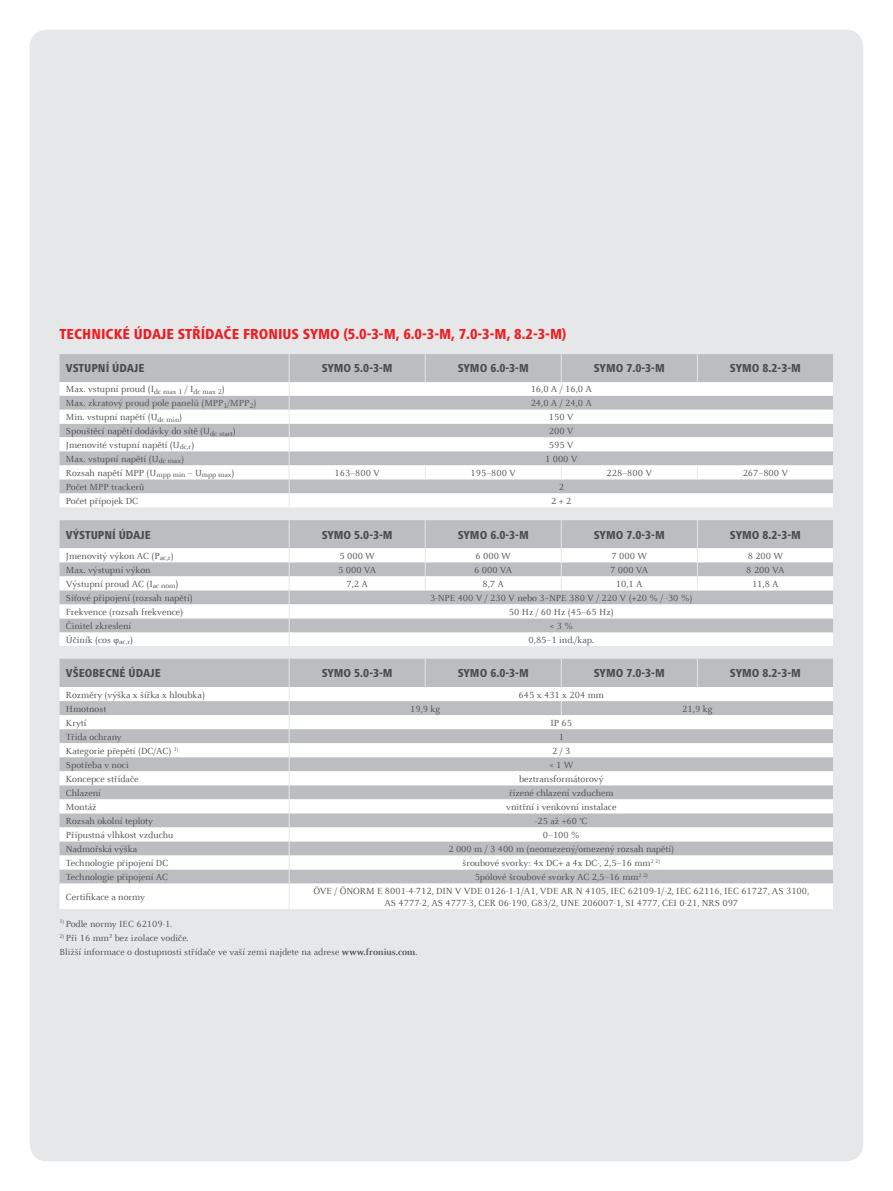
<style>
.page{position:relative;width:893px;height:1191px;background:#fff}
.page>*{position:absolute;margin:0;border:0;box-sizing:border-box;transform-origin:0 0}
.t1{font:800 condensed 15px "Frutiger Next LTW1 G";color:#ee1d23}
.t2{font:800 condensed 12px "Frutiger Next LTW1 G";color:#4b4c4d}
.t3{font:9.75px/12px "Celeste Offc Pro";color:#4b4c4d;text-align:center}
.s1{font-weight:700}
</style>
<div class="page">
<div style="left:30px;top:30px;width:833px;height:1131px;background:#e6e7e9;border-radius:17px"></div>
<div style="left:60px;top:354px;width:773px;height:28px;background:#bcbdc0"></div>
<svg style="left:60px;top:382px;width:773px;height:125px;background:#e1e2e3"></svg>
<svg style="left:425px;top:354px;width:1px;height:28px"></svg>
<svg style="left:561px;top:354px;width:1px;height:28px"></svg>
<svg style="left:697px;top:354px;width:1px;height:28px"></svg>
<svg style="left:425px;top:465px;width:1px;height:14px"></svg>
<svg style="left:561px;top:465px;width:1px;height:14px"></svg>
<svg style="left:289px;top:354px;width:1px;height:153px"></svg>
<svg style="left:697px;top:465px;width:1px;height:14px"></svg>
<div style="left:60px;top:520px;width:773px;height:28px;background:#bcbdc0"></div>
<svg style="left:60px;top:548px;width:773px;height:98px;background:#e2e3e4"></svg>
<svg style="left:425px;top:520px;width:1px;height:70px"></svg>
<svg style="left:561px;top:520px;width:1px;height:70px"></svg>
<svg style="left:697px;top:520px;width:1px;height:70px"></svg>
<svg style="left:289px;top:520px;width:1px;height:126px"></svg>
<div style="left:60px;top:659px;width:773px;height:28px;background:#bcbdc0"></div>
<svg style="left:60px;top:687px;width:773px;height:222px;background:#e1e2e3"></svg>
<svg style="left:425px;top:659px;width:1px;height:28px"></svg>
<svg style="left:561px;top:659px;width:1px;height:28px"></svg>
<svg style="left:697px;top:659px;width:1px;height:28px"></svg>
<svg style="left:561px;top:701px;width:1px;height:14px"></svg>
<svg style="left:289px;top:659px;width:1px;height:250px"></svg>
<h1 class="t1" style="left:60px;top:326px;width:508px">TECHNICKÉ ÚDAJE STŘÍDAČE FRONIUS SYMO (5.0-3-M, 6.0-3-M, 7.0-3-M, 8.2-3-M)</h1>
<p class="t2" style="left:66px;top:361px;width:80px">VSTUPNÍ ÚDAJE</p>
<p class="t2" style="left:322px;top:361px;width:72px">SYMO 5.0-3-M</p>
<p class="t2" style="left:458px;top:361px;width:72px">SYMO 6.0-3-M</p>
<p class="t2" style="left:594px;top:361px;width:72px">SYMO 7.0-3-M</p>
<p class="t2" style="left:730px;top:361px;width:72px">SYMO 8.2-3-M</p>
<p class="t3" style="left:66px;top:383px;width:160px">Max. vstupní proud (I<sub>dc</sub> <sub>max</sub> <sub>1</sub> / I<sub>dc</sub> <sub>max</sub> <sub>2</sub>)</p>
<p class="t3" style="left:531px;top:383px;width:63px">16,0 A / 16,0 A</p>
<p class="t3" style="left:66px;top:397px;width:192px">Max. zkratový proud pole panelů (MPP<sub>1</sub>/MPP<sub>2</sub>)</p>
<p class="t3" style="left:531px;top:397px;width:63px">24,0 A / 24,0 A</p>
<p class="t3" style="left:66px;top:411px;width:118px">Min. vstupní napětí (U<sub>dc</sub> <sub>min</sub>)</p>
<p class="t3" style="left:549px;top:411px;width:26px">150 V</p>
<p class="t3" style="left:66px;top:425px;width:172px">Spouštěcí napětí dodávky do sítě (U<sub>dc</sub> <sub>start</sub>)</p>
<p class="t3" style="left:549px;top:425px;width:26px">200 V</p>
<p class="t3" style="left:66px;top:438px;width:130px">Jmenovité vstupní napětí (U<sub>dc,r</sub>)</p>
<p class="t3" style="left:549px;top:438px;width:26px">595 V</p>
<p class="t3" style="left:66px;top:453px;width:120px">Max. vstupní napětí (U<sub>dc</sub> <sub>max</sub>)</p>
<p class="t3" style="left:545px;top:453px;width:34px">1 000 V</p>
<p class="t3" style="left:66px;top:467px;width:170px">Rozsah napětí MPP (U<sub>mpp</sub> <sub>min</sub> – U<sub>mpp</sub> <sub>max</sub>)</p>
<p class="t3" style="left:334px;top:467px;width:47px">163–800 V</p>
<p class="t3" style="left:471px;top:467px;width:47px">195–800 V</p>
<p class="t3" style="left:607px;top:467px;width:47px">228–800 V</p>
<p class="t3" style="left:743px;top:467px;width:47px">267–800 V</p>
<p class="t3" style="left:66px;top:481px;width:80px">Počet MPP trackerů</p>
<p class="t3" style="left:559px;top:481px;width:7px">2</p>
<p class="t3" style="left:66px;top:495px;width:74px">Počet přípojek DC</p>
<p class="t3" style="left:551px;top:495px;width:22px">2 + 2</p>
<p class="t2" style="left:66px;top:527px;width:87px">VÝSTUPNÍ ÚDAJE</p>
<p class="t2" style="left:322px;top:527px;width:72px">SYMO 5.0-3-M</p>
<p class="t2" style="left:458px;top:527px;width:72px">SYMO 6.0-3-M</p>
<p class="t2" style="left:594px;top:527px;width:72px">SYMO 7.0-3-M</p>
<p class="t2" style="left:730px;top:527px;width:72px">SYMO 8.2-3-M</p>
<p class="t3" style="left:66px;top:549px;width:109px">Jmenovitý výkon AC (P<sub>ac,r</sub>)</p>
<p class="t3" style="left:339px;top:549px;width:37px">5 000 W</p>
<p class="t3" style="left:475px;top:549px;width:37px">6 000 W</p>
<p class="t3" style="left:612px;top:549px;width:37px">7 000 W</p>
<p class="t3" style="left:748px;top:549px;width:37px">8 200 W</p>
<p class="t3" style="left:66px;top:563px;width:86px">Max. výstupní výkon</p>
<p class="t3" style="left:338px;top:563px;width:40px">5 000 VA</p>
<p class="t3" style="left:474px;top:563px;width:40px">6 000 VA</p>
<p class="t3" style="left:610px;top:563px;width:40px">7 000 VA</p>
<p class="t3" style="left:746px;top:563px;width:40px">8 200 VA</p>
<p class="t3" style="left:66px;top:578px;width:114px">Výstupní proud AC (I<sub>ac</sub> <sub>nom</sub>)</p>
<p class="t3" style="left:346px;top:578px;width:23px">7,2 A</p>
<p class="t3" style="left:482px;top:578px;width:23px">8,7 A</p>
<p class="t3" style="left:616px;top:578px;width:28px">10,1 A</p>
<p class="t3" style="left:752px;top:578px;width:28px">11,8 A</p>
<p class="t3" style="left:66px;top:592px;width:128px">Síťové připojení (rozsah napětí)</p>
<p class="t3" style="left:430px;top:592px;width:264px">3-NPE 400 V / 230 V nebo 3~NPE 380 V / 220 V (+20 % / -30 %)</p>
<p class="t3" style="left:66px;top:606px;width:119px">Frekvence (rozsah frekvence)</p>
<p class="t3" style="left:509px;top:606px;width:106px">50 Hz / 60 Hz (45–65 Hz)</p>
<p class="t3" style="left:66px;top:620px;width:67px">Činitel zkreslení</p>
<p class="t3" style="left:550px;top:620px;width:25px">&lt; 3 %</p>
<p class="t3" style="left:66px;top:633px;width:69px">Účiník (cos φ<sub>ac,r</sub>)</p>
<p class="t3" style="left:529px;top:633px;width:67px">0,85–1 ind./kap.</p>
<p class="t2" style="left:66px;top:666px;width:96px">VŠEOBECNÉ ÚDAJE</p>
<p class="t2" style="left:322px;top:666px;width:72px">SYMO 5.0-3-M</p>
<p class="t2" style="left:458px;top:666px;width:72px">SYMO 6.0-3-M</p>
<p class="t2" style="left:594px;top:666px;width:72px">SYMO 7.0-3-M</p>
<p class="t2" style="left:730px;top:666px;width:72px">SYMO 8.2-3-M</p>
<p class="t3" style="left:66px;top:688px;width:141px">Rozměry (výška x šířka x hloubka)</p>
<p class="t3" style="left:519px;top:688px;width:87px">645 x 431 x 204 mm</p>
<p class="t3" style="left:66px;top:702px;width:42px">Hmotnost</p>
<p class="t3" style="left:410px;top:702px;width:32px">19,9 kg</p>
<p class="t3" style="left:682px;top:702px;width:32px">21,9 kg</p>
<p class="t3" style="left:66px;top:716px;width:22px">Krytí</p>
<p class="t3" style="left:550px;top:716px;width:23px">IP 65</p>
<p class="t3" style="left:66px;top:730px;width:57px">Třída ochrany</p>
<p class="t3" style="left:559px;top:730px;width:7px">1</p>
<p class="t3" style="left:66px;top:744px;width:114px">Kategorie přepětí (DC/AC) <sup>1)</sup></p>
<p class="t3" style="left:552px;top:744px;width:20px">2 / 3</p>
<p class="t3" style="left:66px;top:758px;width:64px">Spotřeba v noci</p>
<p class="t3" style="left:549px;top:758px;width:26px">&lt; 1 W</p>
<p class="t3" style="left:66px;top:772px;width:74px">Koncepce střídače</p>
<p class="t3" style="left:519px;top:772px;width:86px">beztransformátorový</p>
<p class="t3" style="left:66px;top:786px;width:37px">Chlazení</p>
<p class="t3" style="left:509px;top:786px;width:106px">řízené chlazení vzduchem</p>
<p class="t3" style="left:66px;top:800px;width:32px">Montáž</p>
<p class="t3" style="left:506px;top:800px;width:112px">vnitřní i venkovní instalace</p>
<p class="t3" style="left:66px;top:814px;width:89px">Rozsah okolní teploty</p>
<p class="t3" style="left:535px;top:814px;width:54px">-25 až +60 °C</p>
<p class="t3" style="left:66px;top:828px;width:109px">Přípustná vlhkost vzduchu</p>
<p class="t3" style="left:543px;top:828px;width:38px">0–100 %</p>
<p class="t3" style="left:66px;top:843px;width:73px">Nadmořská výška</p>
<p class="t3" style="left:448px;top:843px;width:227px">2 000 m / 3 400 m (neomezený/omezený rozsah napětí)</p>
<p class="t3" style="left:66px;top:857px;width:104px">Technologie připojení DC</p>
<p class="t3" style="left:462px;top:857px;width:199px">šroubové svorky: 4x DC+ a 4x DC-, 2,5–16 mm<sup>2</sup> <sup>2)</sup></p>
<p class="t3" style="left:66px;top:871px;width:104px">Technologie připojení AC</p>
<p class="t3" style="left:475px;top:871px;width:175px">5pólové šroubové svorky AC 2,5–16 mm<sup>2</sup> <sup>2)</sup></p>
<p class="t3" style="left:66px;top:890px;width:81px">Certifikace a normy</p>
<p class="t3" style="left:314px;top:884px;width:497px">ÖVE / ÖNORM E 8001-4-712, DIN V VDE 0126-1-1/A1, VDE AR N 4105, IEC 62109-1/-2, IEC 62116, IEC 61727, AS 3100,<br>AS 4777-2, AS 4777-3, CER 06-190, G83/2, UNE 206007-1, SI 4777, CEI 0-21, NRS 097</p>
<p class="t3" style="left:60px;top:917px;width:114px"><sup>1)</sup> Podle normy IEC 62109-1.</p>
<p class="t3" style="left:60px;top:930px;width:360px;line-height:14.2px;text-align:left"><sup>2)</sup> Při 16 mm² bez izolace vodiče.<br>Bližší informace o dostupnosti střídače ve vaší zemi najdete na adrese <span class="s1">www.fronius.com</span>.</p>
</div>
